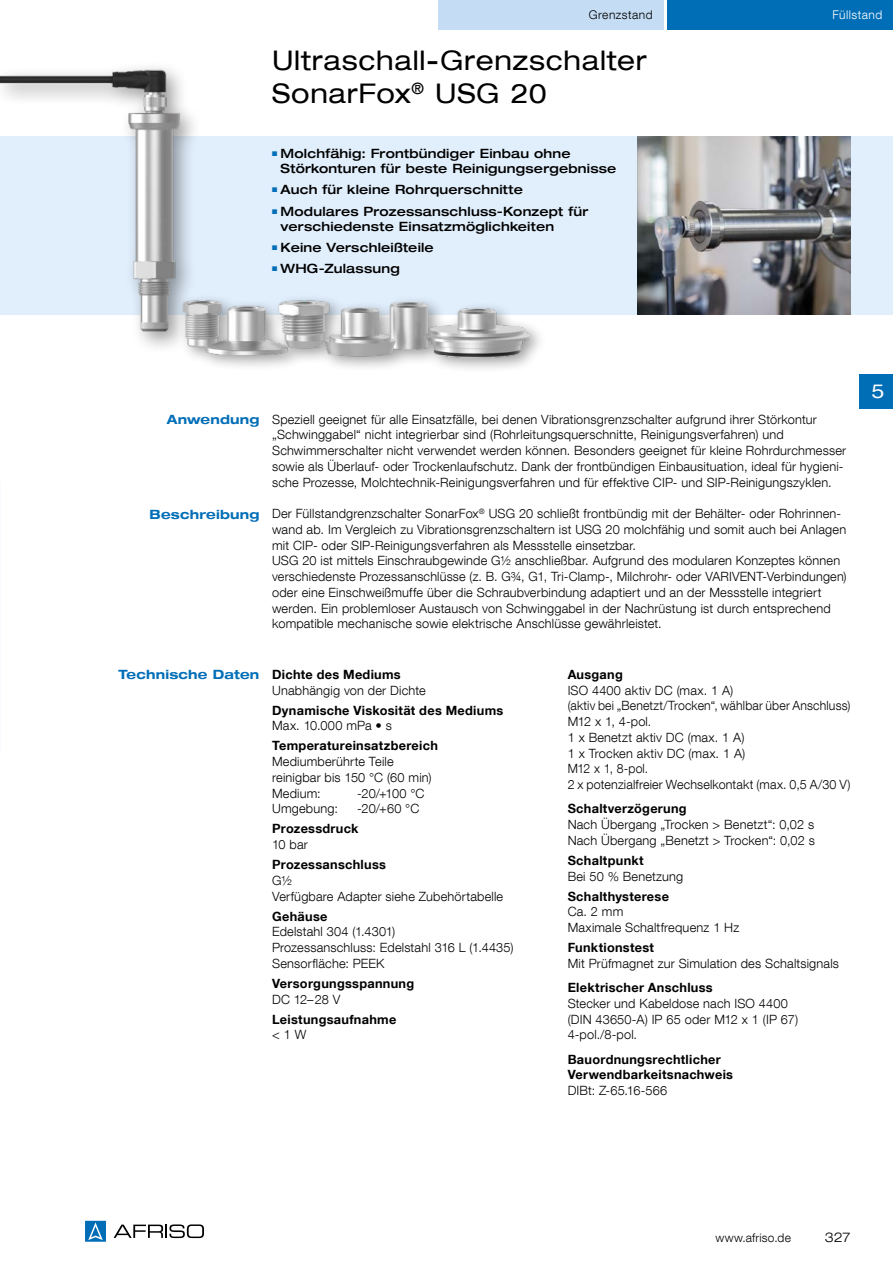
<style>
.page{position:relative;width:893px;height:1263px;background:#fff}
.page>*{position:absolute;margin:0;border:0;box-sizing:border-box;transform-origin:0 0}
.t1{font:expanded 27px/33px "Helvetica Neue LT Com";letter-spacing:.025em;color:#000}
.t2{font:expanded 19.5px "Helvetica Neue LT Com";color:#fff}
.t3{font:300 expanded 13.5px "Helvetica Neue LT Com";color:#000}
.t4{font:300 12.75px/15.8px "Helvetica Neue LT Com";letter-spacing:.015em;color:#000}
.t5{font:700 12.75px/15.8px "Helvetica Neue LT Com";letter-spacing:.02em;color:#000}
.t6{font:500 expanded 12.75px/15px "Helvetica Neue LT Com";letter-spacing:.015em;color:#000}
.t7{font:700 expanded 12.75px "Helvetica Neue LT Com";letter-spacing:.015em;color:#006eb7}
.t8{font:300 12px "Helvetica Neue LT Com";letter-spacing:.02em;color:#000}
.t9{font:300 12px "Helvetica Neue LT Com";letter-spacing:.04em;color:#000}
.t10{font:300 12px "Helvetica Neue LT Com";letter-spacing:.04em;color:#fff}
</style>
<div class="page">
<div style="left:0;top:136px;width:893px;height:179px;background:#e1eefb"></div>
<div style="left:668px;top:0;width:225px;height:30px;background:#006eb7"></div>
<div style="left:438px;top:0;width:225px;height:30px;background:#c4dcf4"></div>
<svg style="left:114px;top:1224px;width:90px;height:14px"></svg>
<svg style="left:85px;top:1221px;width:21px;height:21px"></svg>
<img style="left:638px;top:136px;width:212px;height:179px">
<div style="left:176px;top:293px;width:372px;height:81px;background:#fff"></div>
<img style="left:193px;top:293px;width:353px;height:76px">
<div style="left:0;top:60px;width:203px;height:295px;background:#000;opacity:.4"></div>
<img style="left:0;top:60px;width:196px;height:290px">
<div style="left:859px;top:374px;width:34px;height:34px;background:#006eb7"></div>
<p class="t9" style="left:589px;top:7px;width:66px">Grenzstand</p>
<p class="t10" style="left:832px;top:7px;width:51px">Füllstand</p>
<h1 class="t1" style="left:272px;top:43px;width:376px">Ultraschall-Grenzschalter<br>SonarFox<sup>®</sup> USG 20</h1>
<p class="t6" style="left:281px;top:145px;width:337px;text-indent:-9px"><sup>■</sup> Molchfähig: Frontbündiger Einbau ohne<br>Störkonturen für beste Reinigungsergebnisse</p>
<p class="t6" style="left:272px;top:182px;width:252px"><sup>■</sup> Auch für kleine Rohrquerschnitte</p>
<p class="t6" style="left:281px;top:203px;width:309px;text-indent:-9px"><sup>■</sup> Modulares Prozessanschluss-Konzept für verschiedenste Einsatzmöglichkeiten</p>
<p class="t6" style="left:272px;top:240px;width:163px"><sup>■</sup> Keine Verschleißteile</p>
<p class="t6" style="left:272px;top:261px;width:129px"><sup>■</sup> WHG-Zulassung</p>
<p class="t7" style="left:167px;top:411px;width:94px">Anwendung</p>
<p class="t7" style="left:150px;top:506px;width:111px">Beschreibung</p>
<p class="t4" style="left:272px;top:411px;width:576px">Speziell geeignet für alle Einsatzfälle, bei denen Vibrationsgrenzschalter aufgrund ihrer Störkontur „Schwinggabel“ nicht integrierbar sind (Rohrleitungsquerschnitte, Reinigungsverfahren) und Schwimmerschalter nicht verwendet werden können. Besonders geeignet für kleine Rohrdurchmesser sowie als Überlauf- oder Trockenlaufschutz. Dank der frontbündigen Einbausituation, ideal für hygieni&shy;sche Prozesse, Molchtechnik-Reinigungsverfahren und für effektive CIP- und SIP-Reinigungszyklen.</p>
<p class="t4" style="left:272px;top:505px;width:576px">Der Füllstandgrenzschalter SonarFox<sup>®</sup> USG 20 schließt frontbündig mit der Behälter- oder Rohrinnen&shy;wand ab. Im Vergleich zu Vibrationsgrenzschaltern ist USG 20 molchfähig und somit auch bei Anlagen mit CIP- oder SIP-Reinigungsverfahren als Messstelle einsetzbar.<br>USG 20 ist mittels Einschraubgewinde G½ anschließbar. Aufgrund des modularen Konzeptes können verschiedenste Prozessanschlüsse (z. B. G¾, G1, Tri-Clamp-, Milchrohr- oder VARIVENT-Verbindungen) oder eine Einschweißmuffe über die Schraubverbindung adaptiert und an der Messstelle integriert werden. Ein problemloser Austausch von Schwinggabel in der Nachrüstung ist durch entsprechend kompatible mechanische sowie elektrische Anschlüsse gewährleistet.</p>
<p class="t7" style="left:118px;top:666px;width:142px">Technische Daten</p>
<p class="t5" style="left:272px;top:666px;width:130px">Dichte des Mediums</p>
<p class="t4" style="left:272px;top:682px;width:155px">Unabhängig von der Dichte</p>
<p class="t5" style="left:272px;top:702px;width:233px">Dynamische Viskosität des Mediums</p>
<p class="t4" style="left:272px;top:718px;width:121px">Max. 10.000 mPa • s</p>
<p class="t5" style="left:272px;top:738px;width:167px">Temperatureinsatzbereich</p>
<p class="t4" style="left:272px;top:753px;width:161px">Mediumberührte Teile reinigbar bis 150 °C (60 min)<br>Medium:</p>
<p class="t4" style="left:357px;top:785px;width:69px">-20/+100 °C</p>
<p class="t4" style="left:272px;top:801px;width:67px">Umgebung:</p>
<p class="t4" style="left:357px;top:801px;width:64px">-20/+60 °C</p>
<p class="t5" style="left:272px;top:820px;width:88px">Prozessdruck</p>
<p class="t4" style="left:272px;top:836px;width:37px">10 bar</p>
<p class="t5" style="left:272px;top:856px;width:115px">Prozessanschluss</p>
<p class="t4" style="left:272px;top:872px;width:233px">G½<br>Verfügbare Adapter siehe Zubehörtabelle</p>
<p class="t5" style="left:272px;top:908px;width:57px">Gehäuse</p>
<p class="t4" style="left:272px;top:924px;width:243px">Edelstahl 304 (1.4301)<br>Prozessanschluss: Edelstahl 316 L (1.4435)<br>Sensorfläche: PEEK</p>
<p class="t5" style="left:272px;top:975px;width:144px">Versorgungsspannung</p>
<p class="t4" style="left:272px;top:991px;width:70px">DC 12–28 V</p>
<p class="t5" style="left:272px;top:1011px;width:126px">Leistungsaufnahme</p>
<p class="t4" style="left:272px;top:1027px;width:36px">&lt; 1 W</p>
<p class="t5" style="left:568px;top:666px;width:57px">Ausgang</p>
<p class="t4" style="left:568px;top:682px;width:284px">ISO 4400 aktiv DC (max. 1 A)<br>(aktiv bei „Benetzt/Trocken“, wählbar über Anschluss)<br>M12 x 1, 4-pol.<br>1 x Benetzt aktiv DC (max. 1 A)<br>1 x Trocken aktiv DC (max. 1 A)<br>M12 x 1, 8-pol.<br>2 x potenzialfreier Wechselkontakt (max. 0,5 A/30 V)</p>
<p class="t5" style="left:568px;top:801px;width:120px">Schaltverzögerung</p>
<p class="t4" style="left:568px;top:816px;width:249px">Nach Übergang „Trocken &gt; Benetzt“: 0,02 s<br>Nach Übergang „Benetzt &gt; Trocken“: 0,02 s</p>
<p class="t5" style="left:568px;top:852px;width:78px">Schaltpunkt</p>
<p class="t4" style="left:568px;top:868px;width:117px">Bei 50 % Benetzung</p>
<p class="t5" style="left:568px;top:888px;width:103px">Schalthysterese</p>
<p class="t4" style="left:568px;top:904px;width:173px">Ca. 2 mm<br>Maximale Schaltfrequenz 1 Hz</p>
<p class="t5" style="left:568px;top:939px;width:88px">Funktionstest</p>
<p class="t4" style="left:568px;top:955px;width:273px">Mit Prüfmagnet zur Simulation des Schaltsignals</p>
<p class="t5" style="left:568px;top:979px;width:147px">Elektrischer Anschluss</p>
<p class="t4" style="left:568px;top:995px;width:232px">Stecker und Kabeldose nach ISO 4400 (DIN 43650-A) IP 65 oder M12 x 1 (IP 67)<br>4-pol./8-pol.</p>
<p class="t5" style="left:568px;top:1051px;width:167px">Bauordnungsrechtlicher<br>Verwendbarkeitsnachweis</p>
<p class="t4" style="left:568px;top:1082px;width:101px">DIBt: Z-65.16-566</p>
<h2 class="t2" style="left:871px;top:379px;width:15px">5</h2>
<p class="t8" style="left:715px;top:1230px;width:77px">www.afriso.de</p>
<p class="t3" style="left:825px;top:1228px;width:27px">327</p>
</div>
